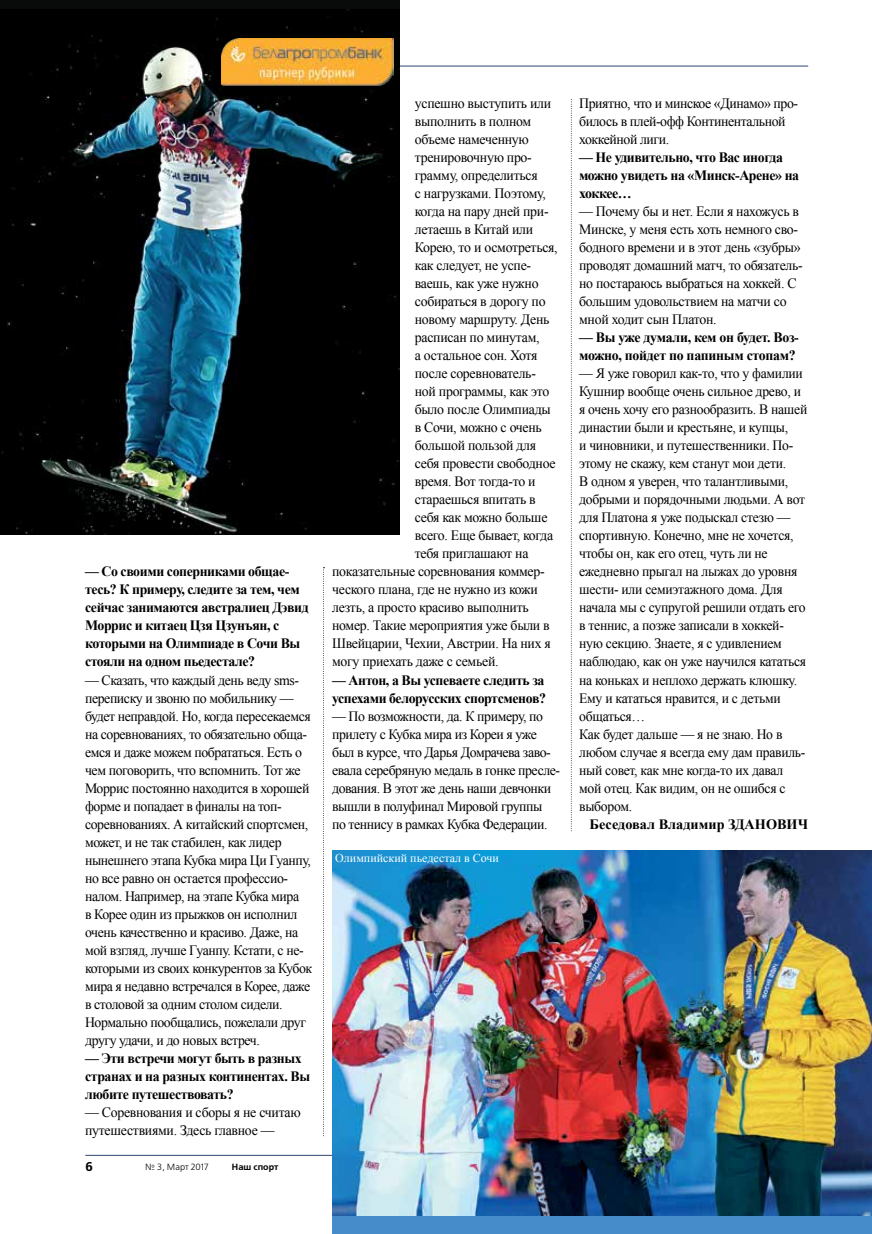
<style>
.page{position:relative;width:872px;height:1234px;background:#fff}
.page>*{position:absolute;margin:0;border:0;box-sizing:border-box;transform-origin:0 0}
.t1{font:14.25px/18px "Times New Roman";letter-spacing:-.02em;color:#000}
.t2{font:14.25px/18px "Times New Roman";letter-spacing:-.02em;color:#000;scale:.96 1}
.t3{font:700 14.25px/18px "Times New Roman";letter-spacing:-.03em;color:#000}
.t4{font:700 14.25px "Times New Roman";color:#000}
.t5{font:700 12.75px "Free Set C";color:#000}
.t6{font:12px "Times New Roman";color:#fff}
.t7{font:9px "Free Set C";color:#000}
.t8{font:700 9px "Free Set C";color:#000}
</style>
<div class="page">
<hr style="left:85px;top:66px;width:723px;height:1px;background:#304774">
<hr style="left:85px;top:1154px;width:723px;height:1px;background:#304774">
<img style="left:0;top:10px;width:400px;height:524px">
<div style="left:332px;top:850px;width:540px;height:383px;background:#468cca"></div>
<img style="left:332px;top:850px;width:540px;height:364px">
<img style="left:221px;top:39px;width:172px;height:46px">
<svg style="left:323px;top:567px;width:1px;height:569px"></svg>
<svg style="left:571px;top:101px;width:1px;height:730px"></svg>
<p class="t3" style="left:85px;top:562px;width:225px">— Со своими соперниками общае&shy;тесь? К примеру, следите за тем, чем сейчас занимаются австралиец Дэвид<br>Моррис и китаец Цзя Цзунъян, с которыми на Олимпиаде в Сочи Вы стояли на одном пьедестале?</p>
<p class="t1" style="left:85px;top:670px;width:229px">— Сказать, что каждый день веду sms&shy;переписку и звоню по мобильнику — будет неправдой. Но, когда пересекаемся на соревнованиях, то обязательно обща&shy;емся и даже можем побрататься. Есть о чем поговорить, что вспомнить. Тот же Моррис постоянно находится в хорошей форме и попадает в финалы на топ&shy;соревнованиях. А китайский спортсмен, может, и не так стабилен, как лидер нынешнего этапа Кубка мира Ци Гуанпу, но все равно он остается профессио&shy;налом. Например, на этапе Кубка мира<br>в Корее один из прыжков он исполнил очень качественно и красиво. Даже, на мой взгляд, лучше Гуанпу. Кстати, с не&shy;которыми из своих конкурентов за Кубок мира я недавно встречался в Корее, даже в столовой за одним столом сидели.<br>Нормально пообщались, пожелали друг другу удачи, и до новых встреч.</p>
<p class="t3" style="left:85px;top:1048px;width:227px">— Эти встречи могут быть в разных странах и на разных континентах. Вы любите путешествовать?</p>
<p class="t1" style="left:85px;top:1102px;width:217px">— Соревнования и сборы я не считаю путешествиями. Здесь главное —</p>
<p class="t5" style="left:85px;top:1158px;width:9px">6</p>
<p class="t7" style="left:145px;top:1161px;width:65px">№ 3, Март 2017</p>
<p class="t8" style="left:232px;top:1161px;width:48px">Наш спорт</p>
<p class="t1" style="left:415px;top:94px;width:138px">успешно выступить или</p>
<p class="t1" style="left:415px;top:112px;width:118px">выполнить в полном</p>
<p class="t1" style="left:415px;top:130px;width:115px">объеме намеченную</p>
<p class="t1" style="left:415px;top:148px;width:119px">тренировочную про-</p>
<p class="t1" style="left:415px;top:166px;width:124px">грамму, определиться</p>
<p class="t1" style="left:415px;top:184px;width:133px">с нагрузками. Поэтому,</p>
<p class="t1" style="left:415px;top:202px;width:135px">когда на пару дней при-</p>
<p class="t1" style="left:415px;top:220px;width:120px">летаешь в Китай или</p>
<p class="t1" style="left:415px;top:238px;width:144px">Корею, то и осмотреться,</p>
<p class="t1" style="left:415px;top:256px;width:118px">как следует, не успе-</p>
<p class="t1" style="left:415px;top:274px;width:125px">ваешь, как уже нужно</p>
<p class="t1" style="left:415px;top:292px;width:132px">собираться в дорогу по</p>
<p class="t1" style="left:415px;top:310px;width:136px">новому маршруту. День</p>
<p class="t1" style="left:415px;top:328px;width:126px">расписан по минутам,</p>
<p class="t1" style="left:415px;top:346px;width:124px">а остальное сон. Хотя</p>
<p class="t1" style="left:415px;top:364px;width:123px">после соревнователь-</p>
<p class="t1" style="left:415px;top:382px;width:136px">ной программы, как это</p>
<p class="t1" style="left:415px;top:400px;width:137px">было после Олимпиады</p>
<p class="t1" style="left:415px;top:418px;width:129px">в Сочи, можно с очень</p>
<p class="t1" style="left:415px;top:436px;width:123px">большой пользой для</p>
<p class="t1" style="left:415px;top:454px;width:142px">себя провести свободное</p>
<p class="t1" style="left:415px;top:472px;width:122px">время. Вот тогда-то и</p>
<p class="t1" style="left:415px;top:490px;width:122px">стараешься впитать в</p>
<p class="t1" style="left:415px;top:508px;width:134px">себя как можно больше</p>
<p class="t1" style="left:415px;top:526px;width:140px">всего. Еще бывает, когда</p>
<p class="t1" style="left:415px;top:544px;width:115px">тебя приглашают на</p>
<p class="t1" style="left:332px;top:562px;width:214px">показательные соревнования коммер-</p>
<p class="t1" style="left:332px;top:580px;width:207px">ческого плана, где не нужно из кожи</p>
<p class="t1" style="left:332px;top:598px;width:198px">лезть, а просто красиво выполнить</p>
<p class="t1" style="left:332px;top:616px;width:219px">номер. Такие мероприятия уже были в</p>
<p class="t1" style="left:332px;top:634px;width:220px">Швейцарии, Чехии, Австрии. На них я</p>
<p class="t1" style="left:332px;top:652px;width:168px">могу приехать даже с семьей.</p>
<p class="t3" style="left:332px;top:670px;width:215px">— Антон, а Вы успеваете следить за успехами белорусских спортсменов?</p>
<p class="t1" style="left:332px;top:706px;width:230px">— По возможности, да. К примеру, по прилету с Кубка мира из Кореи я уже был в курсе, что Дарья Домрачева заво&shy;евала серебряную медаль в гонке пресле&shy;дования. В этот же день наши девчонки вышли в полуфинал Мировой группы<br>по теннису в рамках Кубка Федерации.</p>
<p class="t6" style="left:335px;top:849px;width:165px">Олимпийский пьедестал в Сочи</p>
<p class="t1" style="left:579px;top:94px;width:220px">Приятно, что и минское «Динамо» про&shy;билось в плей-офф Континентальной хоккейной лиги.</p>
<p class="t3" style="left:579px;top:148px;width:221px">— Не удивительно, что Вас иногда можно увидеть на «Минск-Арене» на хоккее…</p>
<p class="t1" style="left:579px;top:202px;width:225px">— Почему бы и нет. Если я нахожусь в Минске, у меня есть хоть немного сво&shy;бодного времени и в этот день «зубры» проводят домашний матч, то обязатель&shy;но постараюсь выбраться на хоккей. С большим удовольствием на матчи со мной ходит сын Платон.</p>
<p class="t3" style="left:579px;top:328px;width:221px">— Вы уже думали, кем он будет. Воз&shy;можно, пойдет по папиным стопам?</p>
<p class="t2" style="left:579px;top:364px;width:239px">— Я уже говорил как-то, что у фамилии Кушнир вообще очень сильное древо, и я очень хочу его разнообразить. В нашей династии были и крестьяне, и купцы,<br>и чиновники, и путешественники. По&shy;этому не скажу, кем станут мои дети.<br>В одном я уверен, что талантливыми, добрыми и порядочными людьми. А вот для Платона я уже подыскал стезю — спортивную. Конечно, мне не хочется, чтобы он, как его отец, чуть ли не ежедневно прыгал на лыжах до уровня шести- или семиэтажного дома. Для начала мы с супругой решили отдать его в теннис, а позже записали в хоккей&shy;ную секцию. Знаете, я с удивлением наблюдаю, как он уже научился кататься на коньках и неплохо держать клюшку.<br>Ему и кататься нравится, и с детьми общаться…<br>Как будет дальше — я не знаю. Но в любом случае я всегда ему дам правиль&shy;ный совет, как мне когда-то их давал мой отец. Как видим, он не ошибся с выбором.</p>
<p class="t4" style="left:589px;top:813px;width:220px">Беседовал Владимир ЗДАНОВИЧ</p>
</div>
